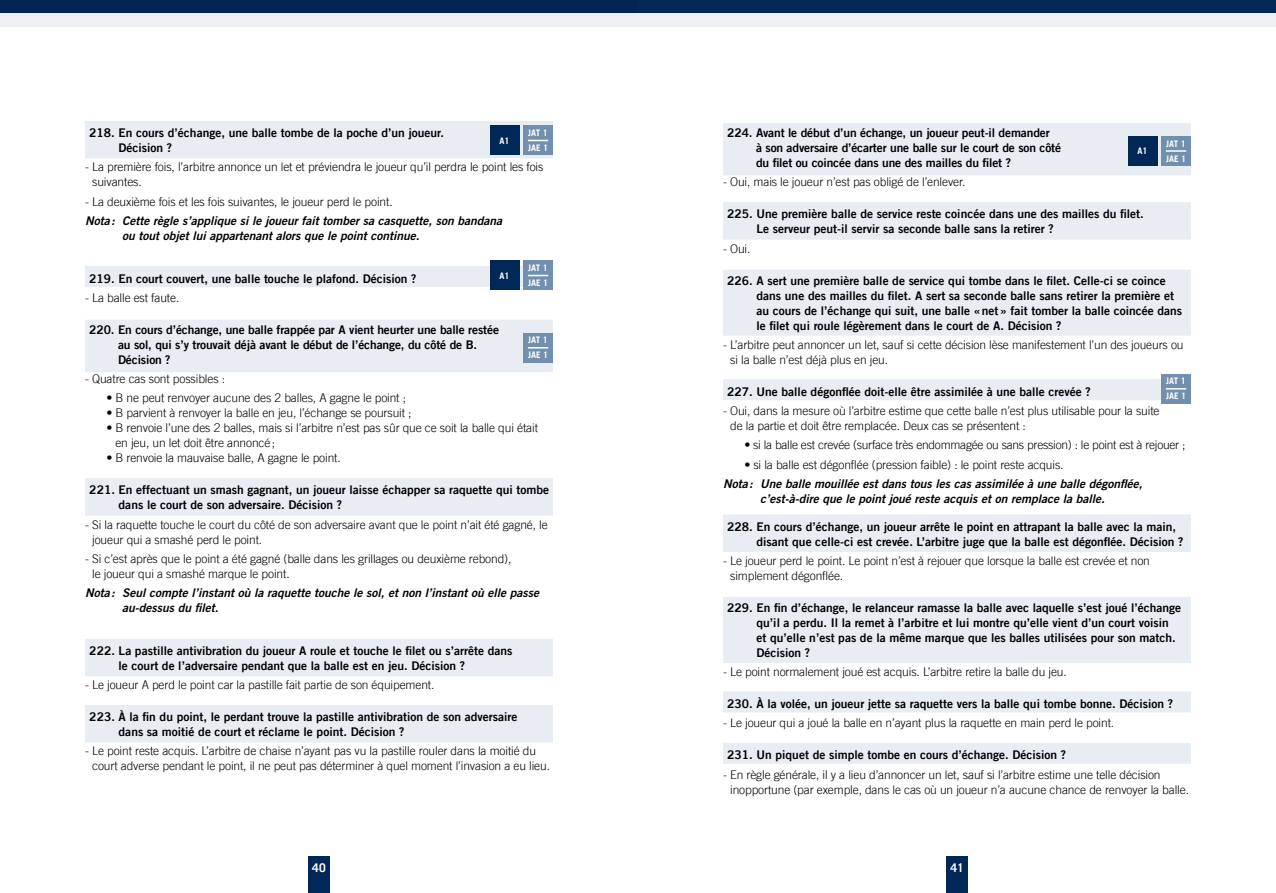
<style>
.page{position:relative;width:1276px;height:893px;background:#fff}
.page>*{position:absolute;margin:0;border:0;box-sizing:border-box;transform-origin:0 0}
.t1{font:12px/15px "Trade Gothic LT Bold Two";color:#000}
.t2{font:300 12px/15px "Trade Gothic LT";letter-spacing:-.01em;color:#000}
.t3{font:italic 12px/15px "Trade Gothic Bold Two";color:#000}
.t4{font:700 12px "Trade Gothic LT";color:#fff}
.t5{font:700 9px/15px "Trade Gothic LT";color:#fff}
</style>
<div class="page">
<div style="left:638px;top:0;width:638px;height:27px;background:#eef0f3"></div>
<div style="left:308px;top:856px;width:22px;height:37px;background:#002856"></div>
<div style="left:946px;top:856px;width:21px;height:37px;background:#002856"></div>
<div style="left:0;top:0;width:1276px;height:13px;background:#002856"></div>
<div style="left:0;top:13px;width:638px;height:14px;background:#eef0f3"></div>
<div style="left:85px;top:121px;width:468px;height:37px;background:#e8edf3"></div>
<div style="left:85px;top:266px;width:468px;height:21px;background:#e8edf3"></div>
<div style="left:85px;top:320px;width:468px;height:52px;background:#e8edf3"></div>
<div style="left:85px;top:478px;width:468px;height:38px;background:#e8edf3"></div>
<div style="left:85px;top:639px;width:468px;height:37px;background:#e8edf3"></div>
<div style="left:85px;top:705px;width:468px;height:37px;background:#e8edf3"></div>
<div style="left:490px;top:125px;width:29px;height:30px;background:#002856"></div>
<div style="left:523px;top:125px;width:30px;height:30px;background:#7290ae"></div>
<svg style="left:528px;top:140px;width:20px;height:1px"></svg>
<div style="left:490px;top:260px;width:29px;height:30px;background:#002856"></div>
<div style="left:523px;top:260px;width:30px;height:30px;background:#7290ae"></div>
<svg style="left:528px;top:275px;width:20px;height:1px"></svg>
<div style="left:523px;top:333px;width:30px;height:29px;background:#7290ae"></div>
<hr style="left:528px;top:347px;width:20px;height:2px;background:#fff">
<div style="left:723px;top:123px;width:468px;height:52px;background:#e8edf3"></div>
<div style="left:723px;top:202px;width:468px;height:38px;background:#e8edf3"></div>
<div style="left:723px;top:270px;width:468px;height:66px;background:#e8edf3"></div>
<div style="left:723px;top:379px;width:468px;height:21px;background:#e8edf3"></div>
<div style="left:723px;top:514px;width:468px;height:38px;background:#e8edf3"></div>
<div style="left:723px;top:597px;width:468px;height:66px;background:#e8edf3"></div>
<div style="left:723px;top:691px;width:468px;height:21px;background:#e8edf3"></div>
<div style="left:723px;top:743px;width:468px;height:21px;background:#e8edf3"></div>
<div style="left:1127px;top:136px;width:30px;height:30px;background:#002856"></div>
<div style="left:1161px;top:136px;width:30px;height:30px;background:#7290ae"></div>
<hr style="left:1166px;top:150px;width:20px;height:2px;background:#fff">
<div style="left:1161px;top:374px;width:30px;height:29px;background:#7290ae"></div>
<hr style="left:1166px;top:388px;width:20px;height:2px;background:#fff">
<p class="t1" style="left:89px;top:126px;width:356px">218. En cours d’échange, une balle tombe de la poche d’un joueur.</p>
<p class="t5" style="left:528px;top:125px;width:21px">JAT 1</p>
<p class="t5" style="left:499px;top:133px;width:12px">A1</p>
<p class="t1" style="left:119px;top:141px;width:55px">Décision ?</p>
<p class="t5" style="left:528px;top:140px;width:22px">JAE 1</p>
<p class="t2" style="left:92px;top:160px;width:453px;text-indent:-7px">- La première fois, l’arbitre annonce un let et préviendra le joueur qu’il perdra le point les fois suivantes.</p>
<p class="t2" style="left:85px;top:194px;width:309px">- La deuxième fois et les fois suivantes, le joueur perd le point.</p>
<p class="t3" style="left:122px;top:214px;width:381px;text-indent:-37px">Nota : Cette règle s’applique si le joueur fait tomber sa casquette, son bandana ou tout objet lui appartenant alors que le point continue.</p>
<p class="t1" style="left:89px;top:271px;width:328px">219. En court couvert, une balle touche le plafond. Décision ?</p>
<p class="t5" style="left:499px;top:268px;width:12px">A1</p>
<p class="t5" style="left:528px;top:260px;width:22px">JAT 1<br>JAE 1</p>
<p class="t2" style="left:85px;top:290px;width:96px">- La balle est faute.</p>
<p class="t1" style="left:89px;top:322px;width:411px">220. En cours d’échange, une balle frappée par A vient heurter une balle restée</p>
<p class="t5" style="left:528px;top:333px;width:22px">JAT 1<br>JAE 1</p>
<p class="t1" style="left:118px;top:337px;width:361px">au sol, qui s’y trouvait déjà avant le début de l’échange, du côté de B.<br>Décision ?</p>
<p class="t2" style="left:85px;top:372px;width:141px">- Quatre cas sont possibles :</p>
<p class="t2" style="left:106px;top:391px;width:301px">• B ne peut renvoyer aucune des 2 balles, A gagne le point ;</p>
<p class="t2" style="left:106px;top:406px;width:307px">• B parvient à renvoyer la balle en jeu, l’échange se poursuit ;</p>
<p class="t2" style="left:115px;top:421px;width:424px;text-indent:-9px">• B renvoie l’une des 2 balles, mais si l’arbitre n’est pas sûr que ce soit la balle qui était en jeu, un let doit être annoncé ;</p>
<p class="t2" style="left:106px;top:451px;width:236px">• B renvoie la mauvaise balle, A gagne le point.</p>
<p class="t1" style="left:119px;top:483px;width:432px;text-indent:-29px">221. En effectuant un smash gagnant, un joueur laisse échapper sa raquette qui tombe dans le court de son adversaire. Décision ?</p>
<p class="t2" style="left:92px;top:517px;width:457px;text-indent:-7px">- Si la raquette touche le court du côté de son adversaire avant que le point n’ait été gagné, le joueur qui a smashé perd le point.</p>
<p class="t2" style="left:92px;top:551px;width:421px;text-indent:-7px">- Si c’est après que le point a été gagné (balle dans les grillages ou deuxième rebond), le joueur qui a smashé marque le point.</p>
<p class="t3" style="left:122px;top:586px;width:418px;text-indent:-37px">Nota : Seul compte l’instant où la raquette touche le sol, et non l’instant où elle passe au-dessus du filet.</p>
<p class="t1" style="left:119px;top:643px;width:395px;text-indent:-29px">222. La pastille antivibration du joueur A roule et touche le filet ou s’arrête dans le court de l’adversaire pendant que la balle est en jeu. Décision ?</p>
<p class="t2" style="left:85px;top:678px;width:351px">- Le joueur A perd le point car la pastille fait partie de son équipement.</p>
<p class="t1" style="left:119px;top:709px;width:400px;text-indent:-29px">223. À la fin du point, le perdant trouve la pastille antivibration de son adversaire dans sa moitié de court et réclame le point. Décision ?</p>
<p class="t2" style="left:92px;top:744px;width:459px;text-indent:-7px">- Le point reste acquis. L’arbitre de chaise n’ayant pas vu la pastille rouler dans la moitié du court adverse pendant le point, il ne peut pas déterminer à quel moment l’invasion a eu lieu.</p>
<p class="t1" style="left:727px;top:126px;width:324px">224. Avant le début d’un échange, un joueur peut-il demander</p>
<p class="t5" style="left:1137px;top:143px;width:12px">A1</p>
<p class="t5" style="left:1166px;top:136px;width:22px">JAT 1<br>JAE 1</p>
<p class="t1" style="left:756px;top:141px;width:307px">à son adversaire d’écarter une balle sur le court de son côté du filet ou coincée dans une des mailles du filet ?</p>
<p class="t2" style="left:723px;top:175px;width:244px">- Oui, mais le joueur n’est pas obligé de l’enlever.</p>
<p class="t1" style="left:756px;top:206px;width:388px;text-indent:-29px">225. Une première balle de service reste coincée dans une des mailles du filet.<br>Le serveur peut-il servir sa seconde balle sans la retirer ?</p>
<p class="t2" style="left:723px;top:241px;width:29px">- Oui.</p>
<p class="t1" style="left:756px;top:273px;width:427px;text-indent:-29px">226. A sert une première balle de service qui tombe dans le filet. Celle-ci se coince dans une des mailles du filet. A sert sa seconde balle sans retirer la première et au cours de l’échange qui suit, une balle « net » fait tomber la balle coincée dans le filet qui roule légèrement dans le court de A. Décision ?</p>
<p class="t2" style="left:730px;top:337px;width:455px;text-indent:-7px">- L’arbitre peut annoncer un let, sauf si cette décision lèse manifestement l’un des joueurs ou si la balle n’est déjà plus en jeu.</p>
<p class="t1" style="left:727px;top:384px;width:365px">227. Une balle dégonflée doit-elle être assimilée à une balle crevée ?</p>
<p class="t5" style="left:1166px;top:374px;width:22px">JAT 1<br>JAE 1</p>
<p class="t2" style="left:730px;top:404px;width:431px;text-indent:-7px">- Oui, dans la mesure où l’arbitre estime que cette balle n’est plus utilisable pour la suite de la partie et doit être remplacée. Deux cas se présentent :</p>
<p class="t2" style="left:744px;top:438px;width:443px">• si la balle est crevée (surface très endommagée ou sans pression) : le point est à rejouer ;</p>
<p class="t2" style="left:744px;top:457px;width:321px">• si la balle est dégonflée (pression faible) : le point reste acquis.</p>
<p class="t3" style="left:723px;top:477px;width:421px;text-align:center">Nota : Une balle mouillée est dans tous les cas assimilée à une balle dégonflée, c’est-à-dire que le point joué reste acquis et on remplace la balle.</p>
<p class="t1" style="left:756px;top:519px;width:428px;text-indent:-29px">228. En cours d’échange, un joueur arrête le point en attrapant la balle avec la main, disant que celle-ci est crevée. L’arbitre juge que la balle est dégonflée. Décision ?</p>
<p class="t2" style="left:730px;top:553px;width:421px;text-indent:-7px">- Le joueur perd le point. Le point n’est à rejouer que lorsque la balle est crevée et non simplement dégonflée.</p>
<p class="t1" style="left:756px;top:600px;width:426px;text-indent:-29px">229. En fin d’échange, le relanceur ramasse la balle avec laquelle s’est joué l’échange qu’il a perdu. Il la remet à l’arbitre et lui montre qu’elle vient d’un court voisin et qu’elle n’est pas de la même marque que les balles utilisées pour son match.<br>Décision ?</p>
<p class="t2" style="left:723px;top:665px;width:345px">- Le point normalement joué est acquis. L’arbitre retire la balle du jeu.</p>
<p class="t1" style="left:727px;top:697px;width:447px">230. À la volée, un joueur jette sa raquette vers la balle qui tombe bonne. Décision ?</p>
<p class="t2" style="left:723px;top:716px;width:393px">- Le joueur qui a joué la balle en n’ayant plus la raquette en main perd le point.</p>
<p class="t1" style="left:727px;top:748px;width:340px">231. Un piquet de simple tombe en cours d’échange. Décision ?</p>
<p class="t2" style="left:730px;top:767px;width:460px;text-indent:-7px">- En règle générale, il y a lieu d’annoncer un let, sauf si l’arbitre estime une telle décision inopportune (par exemple, dans le cas où un joueur n’a aucune chance de renvoyer la balle.</p>
<p class="t4" style="left:312px;top:861px;width:15px">40</p>
<p class="t4" style="left:950px;top:861px;width:15px">41</p>
</div>
